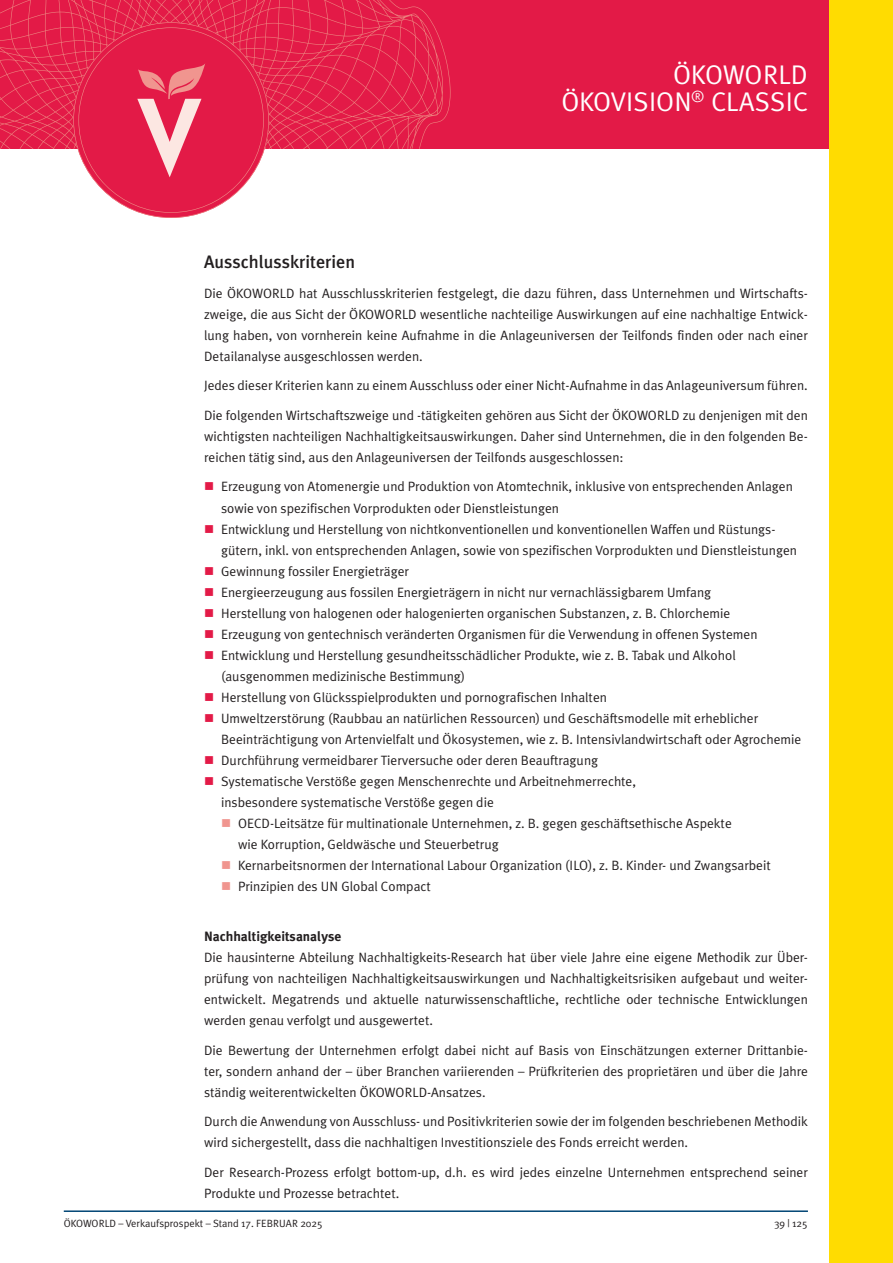
<style>
.page{position:relative;width:893px;height:1263px;background:#fff}
.page>*{position:absolute;margin:0;border:0;box-sizing:border-box;transform-origin:0 0}
.t1{font:27px/27px "Meta Plus Normal";color:#fff;text-align:right}
.t2{font:500 18px "Meta Plus";color:#231f20}
.t3{font:13.5px/21px "Meta Plus Normal";color:#231f20}
.t4{font:700 13.5px "Meta Plus";color:#231f20}
.t5{font:10.5px "Meta Plus Normal";color:#231f20}
.s1{color:#e31a47}
.s2{color:#f0958f}
</style>
<div class="page">
<div style="left:0;top:0;width:893px;height:149px;background:#e31a47"></div>
<div style="left:829px;top:0;width:64px;height:1263px;background:#ffdc01"></div>
<hr style="left:64px;top:1210px;width:744px;height:2px;background:#014575">
<svg style="left:0;top:0;width:451px;height:218px"></svg>
<h1 class="t1" style="left:561px;top:60px;width:248px">ÖKOWORLD<br>ÖKOVISION<sup>®</sup> CLASSIC</h1>
<h2 class="t2" style="left:204px;top:252px;width:152px">Ausschlusskriterien</h2>
<p class="t3" style="left:204px;top:283px;width:605px;text-align:justify">Die ÖKOWORLD hat Ausschlusskriterien festgelegt, die dazu führen, dass Unternehmen und Wirtschafts&shy;zweige, die aus Sicht der ÖKOWORLD wesentliche nachteilige Auswirkungen auf eine nachhaltige Entwick&shy;lung haben, von vornherein keine Aufnahme in die Anlageuniversen der Teilfonds finden oder nach einer Detailanalyse ausgeschlossen werden.</p>
<p class="t3" style="left:204px;top:371px;width:605px;line-height:29.5px">Jedes dieser Kriterien kann zu einem Ausschluss oder einer Nicht-Aufnahme in das Anlageuniversum führen.<br>Die folgenden Wirtschaftszweige und -tätigkeiten gehören aus Sicht der ÖKOWORLD zu denjenigen mit den</p>
<p class="t3" style="left:204px;top:426px;width:605px">wichtigsten nachteiligen Nachhaltigkeitsauswirkungen. Daher sind Unternehmen, die in den folgenden Be&shy;reichen tätig sind, aus den Anlageuniversen der Teilfonds ausgeschlossen:</p>
<p class="t3" style="left:221px;top:476px;width:573px;text-indent:-17px"><span class="s1">■</span> Erzeugung von Atomenergie und Produktion von Atomtechnik, inklusive von entsprechenden Anlagen sowie von spezifischen Vorprodukten oder Dienstleistungen</p>
<p class="t3" style="left:221px;top:518px;width:577px;text-indent:-17px"><span class="s1">■</span> Entwicklung und Herstellung von nichtkonventionellen und konventionellen Waffen und Rüstungs&shy;gütern, inkl. von entsprechenden Anlagen, sowie von spezifischen Vorprodukten und Dienstleistungen</p>
<p class="t3" style="left:204px;top:560px;width:206px"><span class="s1">■</span> Gewinnung fossiler Energieträger</p>
<p class="t3" style="left:204px;top:581px;width:509px"><span class="s1">■</span> Energieerzeugung aus fossilen Energieträgern in nicht nur vernachlässigbarem Umfang</p>
<p class="t3" style="left:204px;top:602px;width:528px"><span class="s1">■</span> Herstellung von halogenen oder halogenierten organischen Substanzen, z. B. Chlorchemie</p>
<p class="t3" style="left:204px;top:623px;width:555px"><span class="s1">■</span> Erzeugung von gentechnisch veränderten Organismen für die Verwendung in offenen Systemen</p>
<p class="t3" style="left:221px;top:644px;width:516px;text-indent:-17px"><span class="s1">■</span> Entwicklung und Herstellung gesundheitsschädlicher Produkte, wie z. B. Tabak und Alkohol (ausgenommen medizinische Bestimmung)</p>
<p class="t3" style="left:204px;top:686px;width:404px"><span class="s1">■</span> Herstellung von Glücksspielprodukten und pornografischen Inhalten</p>
<p class="t3" style="left:221px;top:707px;width:582px;text-indent:-17px"><span class="s1">■</span> Umweltzerstörung (Raubbau an natürlichen Ressourcen) und Geschäftsmodelle mit erheblicher<br>Beeinträchtigung von Artenvielfalt und Ökosystemen, wie z. B. Intensivlandwirtschaft oder Agrochemie</p>
<p class="t3" style="left:204px;top:749px;width:396px"><span class="s1">■</span> Durchführung vermeidbarer Tierversuche oder deren Beauftragung</p>
<p class="t3" style="left:221px;top:770px;width:416px;text-indent:-17px"><span class="s1">■</span> Systematische Verstöße gegen Menschenrechte und Arbeitnehmerrechte, insbesondere systematische Verstöße gegen die</p>
<p class="t3" style="left:238px;top:812px;width:495px;text-indent:-17px"><span class="s2">■</span> OECD-Leitsätze für multinationale Unternehmen, z. B. gegen geschäftsethische Aspekte wie Korruption, Geldwäsche und Steuerbetrug</p>
<p class="t3" style="left:221px;top:854px;width:551px"><span class="s2">■</span> Kernarbeitsnormen der International Labour Organization (ILO), z. B. Kinder- und Zwangsarbeit</p>
<p class="t3" style="left:221px;top:875px;width:211px"><span class="s2">■</span> Prinzipien des UN Global Compact</p>
<p class="t4" style="left:204px;top:929px;width:139px">Nachhaltigkeitsanalyse</p>
<p class="t3" style="left:204px;top:947px;width:605px;text-align:justify">Die hausinterne Abteilung Nachhaltigkeits-Research hat über viele Jahre eine eigene Methodik zur Über&shy;prüfung von nachteiligen Nachhaltigkeitsauswirkungen und Nachhaltigkeitsrisiken aufgebaut und weiter&shy;entwickelt. Megatrends und aktuelle naturwissenschaftliche, rechtliche oder technische Entwicklungen werden genau verfolgt und ausgewertet.</p>
<p class="t3" style="left:204px;top:1039px;width:605px;text-align:justify">Die Bewertung der Unternehmen erfolgt dabei nicht auf Basis von Einschätzungen externer Drittanbie&shy;ter, sondern anhand der – über Branchen variierenden – Prüfkriterien des proprietären und über die Jahre ständig weiterentwickelten ÖKOWORLD-Ansatzes.</p>
<p class="t3" style="left:204px;top:1111px;width:605px">Durch die Anwendung von Ausschluss- und Positivkriterien sowie der im folgenden beschriebenen Methodik wird sichergestellt, dass die nachhaltigen Investitionsziele des Fonds erreicht werden.</p>
<p class="t3" style="left:204px;top:1161px;width:605px">Der Research-Prozess erfolgt bottom-up, d.h. es wird jedes einzelne Unternehmen entsprechend seiner<br>Produkte und Prozesse betrachtet.</p>
<p class="t5" style="left:64px;top:1217px;width:261px">ÖKOWORLD – Verkaufsprospekt – Stand 17. FEBRUAR 2025</p>
<p class="t5" style="left:774px;top:1217px;width:35px">39 | 125</p>
</div>
